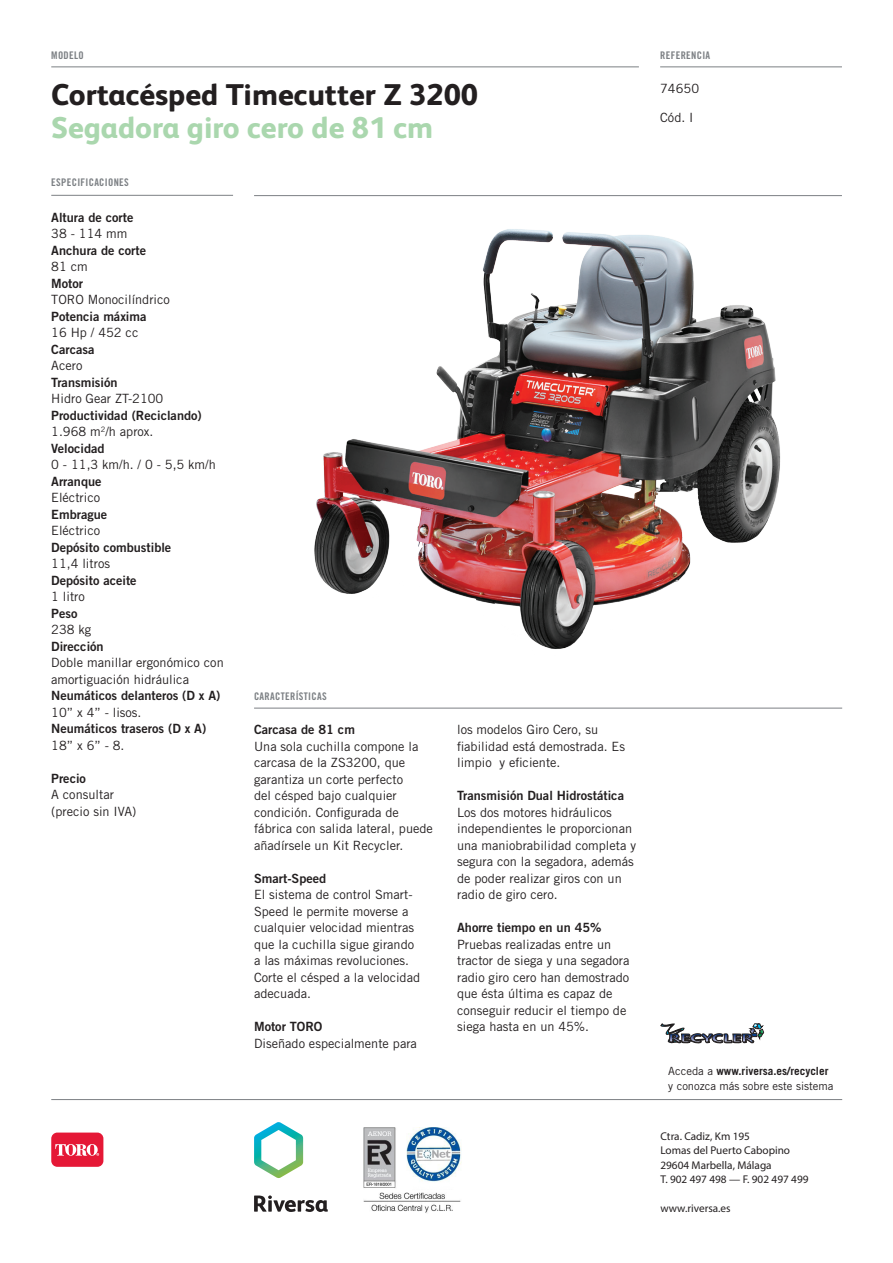
<style>
.page{position:relative;width:893px;height:1263px;background:#fff}
.page>*{position:absolute;margin:0;border:0;box-sizing:border-box;transform-origin:0 0}
.Titular{font:800 30px "FS Albert";color:#231f20}
.Titular-2{font:800 30px "FS Albert";color:#aad7ae}
.Texto_secundario{font:12.75px/16.5px "Trade Gothic LT Std";color:#231f20}
.Texto_secundario-2{font:12.75px "Trade Gothic LT Std Bd 2";color:#231f20}
.Referencia{font:12.75px "Trade Gothic LT Std";color:#231f20}
.t1{font:11.25px "Myriad Pro";color:#231f20}
.Texto_secundario-3{font:11.25px/15px "Trade Gothic LT Std";color:#231f20}
.t2{font:10.5px "Trade Gothic LT Std Bd Cn 20";letter-spacing:.03em;color:#7c8084}
.s1{font-weight:700}
</style>
<div class="page">
<hr style="left:254px;top:708px;width:588px;height:1px;background:#7c8084">
<hr style="left:51px;top:67px;width:588px;height:1px;background:#7c8084">
<hr style="left:51px;top:195px;width:182px;height:1px;background:#7c8084">
<hr style="left:660px;top:67px;width:182px;height:1px;background:#7c8084">
<img style="left:314px;top:229px;width:467px;height:420px">
<hr style="left:254px;top:195px;width:588px;height:1px;background:#7c8084">
<hr style="left:51px;top:1099px;width:791px;height:1px;background:#7c8084">
<div style="left:51px;top:1132px;width:52px;height:35px;background:#e51836;border-radius:6px"></div>
<svg style="left:55px;top:1144px;width:44px;height:12px"></svg>
<img style="left:364px;top:1128px;width:98px;height:85px">
<svg style="left:254px;top:1195px;width:74px;height:17px"></svg>
<svg style="left:254px;top:1122px;width:49px;height:56px"></svg>
<svg style="left:661px;top:1023px;width:103px;height:21px"></svg>
<p class="t2" style="left:51px;top:48px;width:34px">MODELO</p>
<p class="Titular" style="left:51px;top:73px;width:428px">Cortacésped Timecutter Z 3200</p>
<p class="Titular-2" style="left:51px;top:106px;width:384px">Segadora giro cero de 81 cm</p>
<p class="t2" style="left:51px;top:176px;width:79px">ESPECIFICACIONES</p>
<p class="Texto_secundario-2" style="left:51px;top:209px;width:84px">Altura de corte</p>
<p class="Texto_secundario" style="left:51px;top:225px;width:78px">38 - 114 mm</p>
<p class="Texto_secundario-2" style="left:51px;top:242px;width:96px">Anchura de corte</p>
<p class="Texto_secundario" style="left:51px;top:258px;width:38px">81 cm</p>
<p class="Texto_secundario-2" style="left:51px;top:275px;width:33px">Motor</p>
<p class="Texto_secundario" style="left:51px;top:291px;width:120px">TORO Monocilíndrico</p>
<p class="Texto_secundario-2" style="left:51px;top:308px;width:97px">Potencia máxima</p>
<p class="Texto_secundario" style="left:51px;top:324px;width:89px">16 Hp / 452 cc</p>
<p class="Texto_secundario-2" style="left:51px;top:341px;width:45px">Carcasa</p>
<p class="Texto_secundario" style="left:51px;top:357px;width:33px">Acero</p>
<p class="Texto_secundario-2" style="left:51px;top:374px;width:68px">Transmisión</p>
<p class="Texto_secundario" style="left:51px;top:390px;width:114px">Hidro Gear ZT-2100</p>
<p class="Texto_secundario-2" style="left:51px;top:407px;width:152px">Productividad (Reciclando)</p>
<p class="Texto_secundario" style="left:51px;top:423px;width:104px">1.968 m<sup>2</sup>/h aprox.</p>
<p class="Texto_secundario-2" style="left:51px;top:440px;width:55px">Velocidad</p>
<p class="Texto_secundario" style="left:51px;top:456px;width:166px">0 - 11,3 km/h. / 0 - 5,5 km/h</p>
<p class="Texto_secundario-2" style="left:51px;top:473px;width:52px">Arranque</p>
<p class="Texto_secundario" style="left:51px;top:489px;width:50px">Eléctrico</p>
<p class="Texto_secundario-2" style="left:51px;top:506px;width:57px">Embrague</p>
<p class="Texto_secundario" style="left:51px;top:522px;width:50px">Eléctrico</p>
<p class="Texto_secundario-2" style="left:51px;top:539px;width:122px">Depósito combustible</p>
<p class="Texto_secundario" style="left:51px;top:555px;width:60px">11,4 litros</p>
<p class="Texto_secundario-2" style="left:51px;top:572px;width:87px">Depósito aceite</p>
<p class="Texto_secundario" style="left:51px;top:588px;width:35px">1 litro</p>
<p class="Texto_secundario-2" style="left:51px;top:605px;width:28px">Peso</p>
<p class="Texto_secundario" style="left:51px;top:621px;width:42px">238 kg</p>
<p class="Texto_secundario-2" style="left:51px;top:638px;width:54px">Dirección</p>
<p class="Texto_secundario" style="left:51px;top:654px;width:174px">Doble manillar ergonómico con</p>
<p class="Texto_secundario" style="left:51px;top:671px;width:139px">amortiguación hidráulica</p>
<p class="Texto_secundario-2" style="left:51px;top:688px;width:171px">Neumáticos delanteros (D x A)</p>
<p class="Texto_secundario" style="left:51px;top:704px;width:92px">10” x 4” - lisos.</p>
<p class="Texto_secundario-2" style="left:51px;top:721px;width:157px">Neumáticos traseros (D x A)</p>
<p class="Texto_secundario" style="left:51px;top:737px;width:75px">18” x 6” - 8.</p>
<p class="Texto_secundario-2" style="left:51px;top:770px;width:36px">Precio</p>
<p class="Texto_secundario" style="left:51px;top:786px;width:64px">A consultar</p>
<p class="Texto_secundario" style="left:51px;top:803px;width:87px">(precio sin IVA)</p>
<p class="t2" style="left:254px;top:689px;width:74px">CARACTERÍSTICAS</p>
<p class="Texto_secundario-2" style="left:254px;top:721px;width:102px">Carcasa de 81 cm</p>
<p class="Texto_secundario" style="left:254px;top:737px;width:180px">Una sola cuchilla compone la carcasa de la ZS3200, que garantiza un corte perfecto<br>del césped bajo cualquier condición. Configurada de fábrica con salida lateral, puede añadírsele un Kit Recycler.</p>
<p class="Texto_secundario-2" style="left:254px;top:870px;width:74px">Smart-Speed</p>
<p class="Texto_secundario" style="left:254px;top:886px;width:168px">El sistema de control Smart-<br>Speed le permite moverse a cualquier velocidad mientras que la cuchilla sigue girando a las máximas revoluciones.<br>Corte el césped a la velocidad adecuada.</p>
<p class="Texto_secundario-2" style="left:254px;top:1018px;width:70px">Motor TORO</p>
<p class="Texto_secundario" style="left:254px;top:1034px;width:164px">Diseñado especialmente para</p>
<p class="Texto_secundario" style="left:457px;top:721px;width:169px">los modelos Giro Cero, su fiabilidad está demostrada. Es limpio y eficiente.</p>
<p class="Texto_secundario-2" style="left:457px;top:788px;width:168px">Transmisión Dual Hidrostática</p>
<p class="Texto_secundario" style="left:457px;top:804px;width:180px">Los dos motores hidráulicos independientes le proporcionan una maniobrabilidad completa y segura con la segadora, además de poder realizar giros con un radio de giro cero.</p>
<p class="Texto_secundario-2" style="left:457px;top:920px;width:146px">Ahorre tiempo en un 45%</p>
<p class="Texto_secundario" style="left:457px;top:936px;width:174px">Pruebas realizadas entre un tractor de siega y una segadora radio giro cero han demostrado que ésta última es capaz de conseguir reducir el tiempo de siega hasta en un 45%.</p>
<p class="t2" style="left:660px;top:48px;width:52px">REFERENCIA</p>
<p class="Referencia" style="left:660px;top:81px;width:40px">74650</p>
<p class="Referencia" style="left:660px;top:110px;width:35px">Cód. I</p>
<p class="Texto_secundario-3" style="left:668px;top:1063px;width:167px">Acceda a <span class="s1">www.riversa.es/recycler </span>y conozca más sobre este sistema</p>
<p class="t1" style="left:660px;top:1129px;width:91px">Ctra. Cadiz, Km 195</p>
<p class="t1" style="left:660px;top:1144px;width:131px">Lomas del Puerto Cabopino</p>
<p class="t1" style="left:660px;top:1158px;width:113px">29604 Marbella, Málaga</p>
<p class="t1" style="left:660px;top:1172px;width:150px">T. 902 497 498 — F. 902 497 499</p>
<p class="t1" style="left:660px;top:1201px;width:72px">www.riversa.es</p>
</div>
